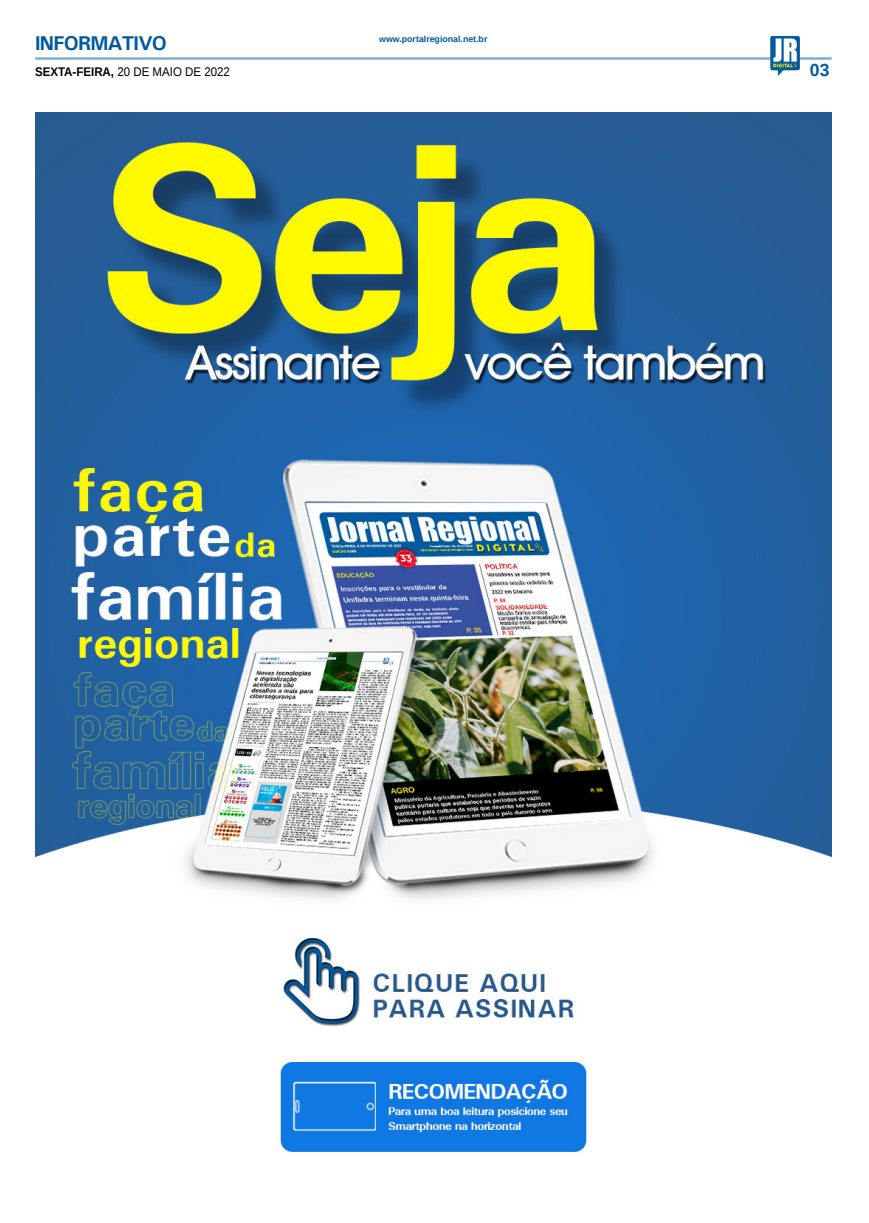
<style>
.page{position:relative;width:869px;height:1223px;background:#fff}
.page>*{position:absolute;margin:0;border:0;box-sizing:border-box;transform-origin:0 0}
.TITULO_PG{font:700 20px "Univers";letter-spacing:-.04em;color:#005a9e}
.TÍTULO{font:700 17.5px "Liberation Sans";color:#005a9e}
.DATA_PG{font:12.5px "Liberation Sans";color:#000;scale:.92 1}
.DATA_PG-2{font:700 8.75px "Liberation Sans";color:#005a9e}
.s1{font-weight:700}
</style>
<div class="page">
<hr style="left:35px;top:57px;width:796px;height:3px;background:#005a9e">
<img style="left:769px;top:36px;width:30px;height:40px">
<img style="left:35px;top:112px;width:796px;height:1042px">
<p class="TITULO_PG" style="left:35px;top:31px;width:133px">INFORMATIVO</p>
<p class="DATA_PG" style="left:35px;top:65px;width:213px"><span class="s1">SEXTA-FEIRA,</span> 20 DE MAIO DE 2022</p>
<p class="DATA_PG-2" style="left:379px;top:33px;width:110px">www.portalregional.net.br</p>
<p class="TÍTULO" style="left:809px;top:58px;width:21px">03</p>
</div>
